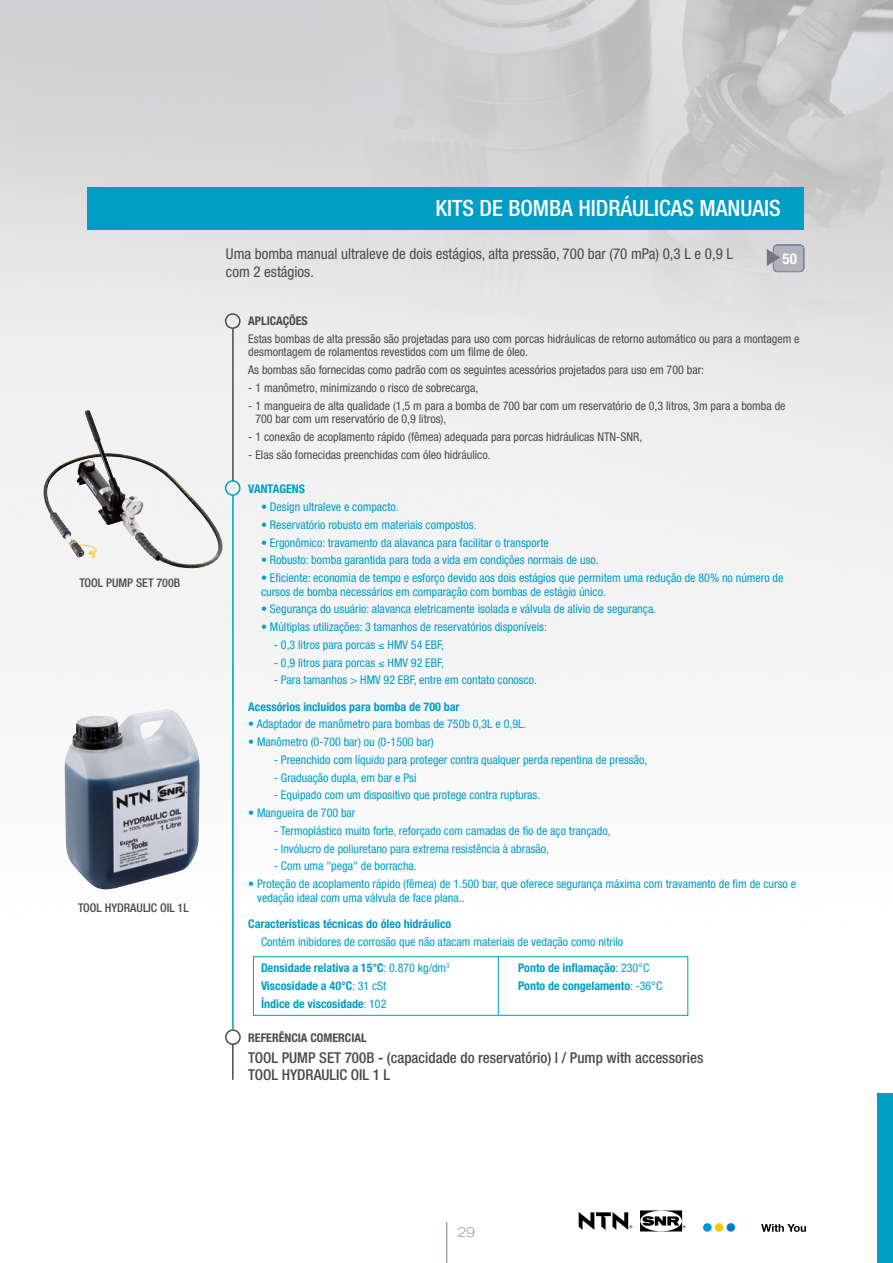
<style>
.page{position:relative;width:893px;height:1263px;background:#fff}
.page>*{position:absolute;margin:0;border:0;box-sizing:border-box;transform-origin:0 0}
.t1{font:500 condensed 22.5px "Helvetica Neue";color:#fff}
.t2{font:condensed 15px/18px "Helvetica Neue";color:#4a4a49}
.t3{font:500 condensed 15px/16.5px "Helvetica Neue";color:#4a4a49}
.t4{font:700 condensed 15px "Helvetica Neue";color:#fff}
.t5{font:100 expanded 13.5px "Helvetica Neue";color:#85746e}
.t6{font:condensed 12px/13.5px "Helvetica Neue";color:#009dc5}
.t7{font:condensed 12px/13.5px "Helvetica Neue";color:#4a4a49}
.t8{font:700 condensed 12px "Helvetica Neue";color:#009dc5}
.t9{font:500 condensed 12px "Helvetica Neue";color:#4a4a49}
.t10{font:700 condensed 12px "Helvetica Neue";color:#4a4a49}
.s1{font-weight:400}
</style>
<div class="page">
<img style="left:0;top:0;width:893px;height:1263px">
<div style="left:87px;top:187px;width:716px;height:43px;background:#009dc5"></div>
<hr style="left:232px;top:1045px;width:2px;height:35px;background:#4a4a49">
<div style="left:225px;top:313px;width:16px;height:16px;border:2px solid #4a4a49;border-radius:50%"></div>
<hr style="left:232px;top:329px;width:2px;height:152px;background:#4a4a49">
<div style="left:225px;top:480px;width:16px;height:16px;border:2px solid #009dc5;border-radius:50%"></div>
<hr style="left:232px;top:496px;width:2px;height:533px;background:#009dc5">
<div style="left:253px;top:956px;width:435px;height:60px;border:1px solid #009dc5"></div>
<hr style="left:498px;top:956px;width:1px;height:59px;background:#009dc5">
<div style="left:773px;top:245px;width:31px;height:27px;background:#b3b2bc;border-radius:4px"></div>
<div style="left:773px;top:245px;width:31px;height:27px;border:1px solid #005098;border-radius:4px"></div>
<div style="left:773px;top:244px;width:31px;height:28px;border:1px solid #9293a1;border-radius:4px"></div>
<svg style="left:767px;top:249px;width:13px;height:17px"></svg>
<img style="left:43px;top:410px;width:67px;height:148px">
<img style="left:64px;top:709px;width:136px;height:181px">
<div style="left:226px;top:1030px;width:14px;height:14px;background:#fff;border-radius:50%"></div>
<div style="left:225px;top:1029px;width:16px;height:16px;border:2px solid #4a4a49;border-radius:50%"></div>
<hr style="left:446px;top:1222px;width:1px;height:41px;background:#85746e">
<svg style="left:579px;top:1212px;width:53px;height:18px"></svg>
<svg style="left:640px;top:1210px;width:46px;height:21px"></svg>
<svg style="left:761px;top:1224px;width:45px;height:8px"></svg>
<div style="left:703px;top:1223px;width:9px;height:9px;background:#0095db;border-radius:50%"></div>
<div style="left:726px;top:1223px;width:9px;height:9px;background:#007dc6;border-radius:50%"></div>
<div style="left:715px;top:1223px;width:8px;height:9px;background:#eecd00;border-radius:50%"></div>
<div style="left:877px;top:1093px;width:16px;height:170px;background:#009dc5"></div>
<p class="t9" style="left:79px;top:576px;width:102px">TOOL PUMP SET 700B</p>
<p class="t9" style="left:78px;top:901px;width:112px">TOOL HYDRAULIC OIL 1L</p>
<h1 class="t1" style="left:435px;top:195px;width:347px">KITS DE BOMBA HIDRÁULICAS MANUAIS</h1>
<p class="t2" style="left:226px;top:244px;width:509px">Uma bomba manual ultraleve de dois estágios, alta pressão, 700 bar (70 mPa) 0,3 L e 0,9 L com 2 estágios.</p>
<p class="t4" style="left:782px;top:249px;width:16px">50</p>
<p class="t10" style="left:248px;top:313px;width:61px">APLICAÇÕES</p>
<p class="t7" style="left:248px;top:332px;width:553px">Estas bombas de alta pressão são projetadas para uso com porcas hidráulicas de retorno automático ou para a montagem e desmontagem de rolamentos revestidos com um filme de óleo.</p>
<p class="t7" style="left:248px;top:363px;width:457px">As bombas são fornecidas como padrão com os seguintes acessórios projetados para uso em 700 bar:</p>
<p class="t7" style="left:248px;top:381px;width:232px">- 1 manômetro, minimizando o risco de sobrecarga,</p>
<p class="t7" style="left:255px;top:398px;width:532px;text-indent:-7px">- 1 mangueira de alta qualidade (1,5 m para a bomba de 700 bar com um reservatório de 0,3 litros, 3m para a bomba de<br>700 bar com um reservatório de 0,9 litros),</p>
<p class="t7" style="left:248px;top:430px;width:395px">- 1 conexão de acoplamento rápido (fêmea) adequada para porcas hidráulicas NTN-SNR,</p>
<p class="t7" style="left:248px;top:447px;width:244px">- Elas são fornecidas preenchidas com óleo hidráulico.</p>
<p class="t8" style="left:248px;top:482px;width:58px">VANTAGENS</p>
<p class="t6" style="left:261px;top:500px;width:139px">• Design ultraleve e compacto.</p>
<p class="t6" style="left:261px;top:518px;width:217px">• Reservatório robusto em materiais compostos.</p>
<p class="t6" style="left:261px;top:535px;width:289px">• Ergonômico: travamento da alavanca para facilitar o transporte</p>
<p class="t6" style="left:261px;top:553px;width:339px">• Robusto: bomba garantida para toda a vida em condições normais de uso.</p>
<p class="t6" style="left:261px;top:571px;width:524px">• Eficiente: economia de tempo e esforço devido aos dois estágios que permitem uma redução de 80% no número de cursos de bomba necessários em comparação com bombas de estágio único.</p>
<p class="t6" style="left:261px;top:602px;width:397px">• Segurança do usuário: alavanca eletricamente isolada e válvula de alívio de segurança.</p>
<p class="t6" style="left:261px;top:620px;width:287px">• Múltiplas utilizações: 3 tamanhos de reservatórios disponíveis:</p>
<p class="t6" style="left:274px;top:638px;width:172px">- 0,3 litros para porcas ≤ HMV 54 EBF,</p>
<p class="t6" style="left:274px;top:655px;width:172px">- 0,9 litros para porcas ≤ HMV 92 EBF,</p>
<p class="t6" style="left:274px;top:673px;width:265px">- Para tamanhos &gt; HMV 92 EBF, entre em contato conosco.</p>
<p class="t8" style="left:248px;top:699px;width:213px">Acessórios incluídos para bomba de 700 bar</p>
<p class="t6" style="left:248px;top:717px;width:279px">• Adaptador de manômetro para bombas de 750b 0,3L e 0,9L.</p>
<p class="t6" style="left:248px;top:735px;width:187px">• Manômetro (0-700 bar) ou (0-1500 bar)</p>
<p class="t6" style="left:274px;top:753px;width:375px">- Preenchido com líquido para proteger contra qualquer perda repentina de pressão,</p>
<p class="t6" style="left:274px;top:770px;width:144px">- Graduação dupla, em bar e Psi</p>
<p class="t6" style="left:274px;top:788px;width:268px">- Equipado com um dispositivo que protege contra rupturas.</p>
<p class="t6" style="left:248px;top:806px;width:109px">• Mangueira de 700 bar</p>
<p class="t6" style="left:274px;top:824px;width:338px">- Termoplástico muito forte, reforçado com camadas de fio de aço trançado,</p>
<p class="t6" style="left:274px;top:841px;width:277px">- Invólucro de poliuretano para extrema resistência à abrasão,</p>
<p class="t6" style="left:274px;top:859px;width:145px">- Com uma "pega" de borracha.</p>
<p class="t6" style="left:257px;top:877px;width:540px;text-indent:-9px">• Proteção de acoplamento rápido (fêmea) de 1.500 bar, que oferece segurança máxima com travamento de fim de curso e vedação ideal com uma válvula de face plana..</p>
<p class="t8" style="left:248px;top:916px;width:205px">Características técnicas do óleo hidráulico</p>
<p class="t6" style="left:261px;top:934px;width:364px">Contém inibidores de corrosão que não atacam materiais de vedação como nitrilo</p>
<p class="t8" style="left:261px;top:960px;width:190px">Densidade relativa a 15°C<span class="s1">: 0.870 kg/dm</span><sup>3</sup></p>
<p class="t8" style="left:518px;top:961px;width:133px">Ponto de inflamação<span class="s1">: 230°C</span></p>
<p class="t8" style="left:261px;top:978px;width:127px">Viscosidade a 40°C<span class="s1">: 31 cSt</span></p>
<p class="t8" style="left:518px;top:978px;width:145px">Ponto de congelamento<span class="s1">: -36°C</span></p>
<p class="t8" style="left:261px;top:996px;width:127px">Índice de viscosidade<span class="s1">: 102</span></p>
<p class="t10" style="left:248px;top:1031px;width:120px">REFERÊNCIA COMERCIAL</p>
<p class="t3" style="left:248px;top:1049px;width:457px">TOOL PUMP SET 700B - (capacidade do reservatório) l / Pump with accessories<br>TOOL HYDRAULIC OIL 1 L</p>
<p class="t5" style="left:457px;top:1224px;width:19px">29</p>
</div>
